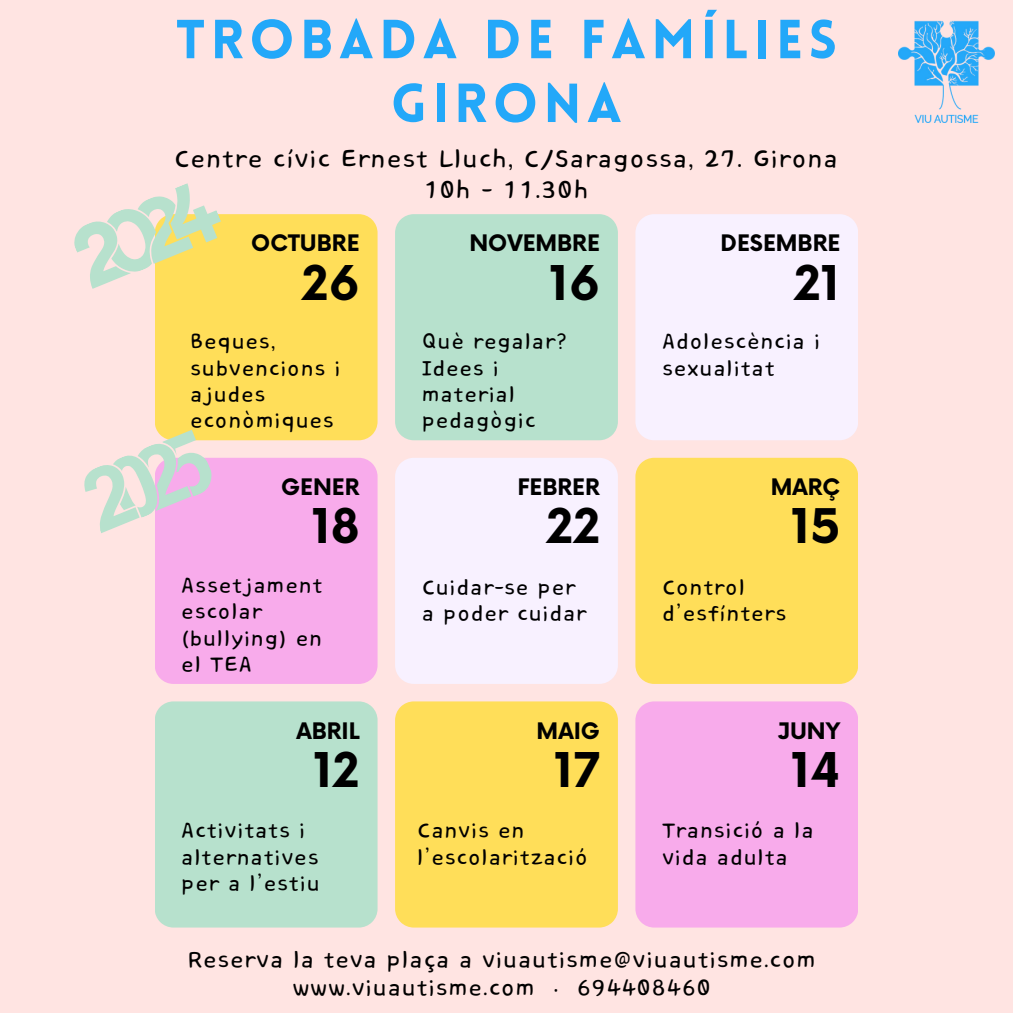
<style>
.page{position:relative;width:1013px;height:1013px;background:#fff}
.page>*{position:absolute;margin:0;border:0;box-sizing:border-box;transform-origin:0 0}
.t1{font:900 53.75px/63.8px "Lovelo";letter-spacing:.1em;color:#23a8f9;text-align:center}
.t2{font:700 46.62px "Now";color:#000}
.t3{font:31.25px/31px "Core Bandi Face";color:#000;text-align:center}
.t4{font:28.75px/28.1px "Core Bandi Face";color:#000;text-align:center}
.t5{font:26.88px/26.2px "Core Bandi Face";color:#000}
.t6{font:700 22.12px "Now";color:#000}
</style>
<div class="page">
<div style="left:0;top:0;width:1012px;height:1012px;background:#ffe4e2"></div>
<div style="left:155px;top:214px;width:222px;height:226px;background:#ffde59"></div>
<div style="left:395px;top:214px;width:223px;height:226px;background:#b7e1cd"></div>
<div style="left:635px;top:214px;width:223px;height:226px;background:#f8f1ff"></div>
<div style="left:155px;top:458px;width:222px;height:226px;background:#f8abeb"></div>
<div style="left:395px;top:458px;width:223px;height:226px;background:#f8f1ff"></div>
<div style="left:635px;top:458px;width:223px;height:226px;background:#ffde59"></div>
<div style="left:155px;top:701px;width:222px;height:226px;background:#b7e1cd"></div>
<div style="left:395px;top:701px;width:223px;height:226px;background:#ffde59"></div>
<div style="left:635px;top:701px;width:223px;height:226px;background:#f8abeb"></div>
<img style="left:898px;top:20px;width:96px;height:102px">
<svg style="left:74px;top:183px;width:152px;height:106px"></svg>
<svg style="left:84px;top:430px;width:134px;height:103px"></svg>
<h3 class="t1" style="left:176px;top:13px;width:662px">TROBADA DE FAMÍLIES<br>GIRONA</h3>
<p class="t3" style="left:174px;top:144px;width:666px">Centre cívic Ernest Lluch, C/Saragossa, 27. Girona<br>10h - 11.30h</p>
<h1 class="t6" style="left:251px;top:231px;width:110px">OCTUBRE</h1>
<p class="t2" style="left:302px;top:257px;width:59px">26</p>
<h2 class="t6" style="left:469px;top:231px;width:132px">NOVEMBRE</h2>
<p class="t2" style="left:549px;top:257px;width:52px">16</p>
<p class="t6" style="left:720px;top:231px;width:121px">DESEMBRE</p>
<p class="t2" style="left:794px;top:257px;width:48px">21</p>
<h3 class="t5" style="left:190px;top:330px;width:153px">Beques, subvencions i ajudes econòmiques</h3>
<p class="t5" style="left:421px;top:330px;width:147px">Què regalar?<br>Idees i material pedagògic</p>
<p class="t5" style="left:662px;top:330px;width:160px">Adolescència i sexualitat</p>
<h3 class="t6" style="left:281px;top:475px;width:80px">GENER</h3>
<p class="t2" style="left:312px;top:501px;width:49px">18</p>
<p class="t6" style="left:517px;top:475px;width:84px">FEBRER</p>
<h3 class="t2" style="left:546px;top:501px;width:55px">22</h3>
<p class="t6" style="left:770px;top:475px;width:71px">MARÇ</p>
<p class="t2" style="left:791px;top:501px;width:51px">15</p>
<h3 class="t5" style="left:181px;top:573px;width:143px">Assetjament escolar (bullying) en el TEA</h3>
<p class="t5" style="left:421px;top:575px;width:167px">Cuidar-se per a poder cuidar</p>
<p class="t5" style="left:662px;top:575px;width:127px">Control d’esfínters</p>
<h3 class="t6" style="left:296px;top:718px;width:65px">ABRIL</h3>
<p class="t2" style="left:313px;top:744px;width:48px">12</p>
<p class="t6" style="left:536px;top:718px;width:65px">MAIG</p>
<p class="t2" style="left:554px;top:744px;width:47px">17</p>
<h3 class="t6" style="left:777px;top:718px;width:64px">JUNY</h3>
<p class="t2" style="left:791px;top:744px;width:51px">14</p>
<p class="t5" style="left:181px;top:818px;width:141px">Activitats i alternatives per a l’estiu</p>
<p class="t5" style="left:662px;top:818px;width:154px">Transició a la vida adulta</p>
<h3 class="t5" style="left:417px;top:818px;width:173px">Canvis en l’escolarització</h3>
<p class="t4" style="left:187px;top:946px;width:630px">Reserva la teva plaça a viuautisme@viuautisme.com www.viuautisme.com · 694408460</p>
</div>
